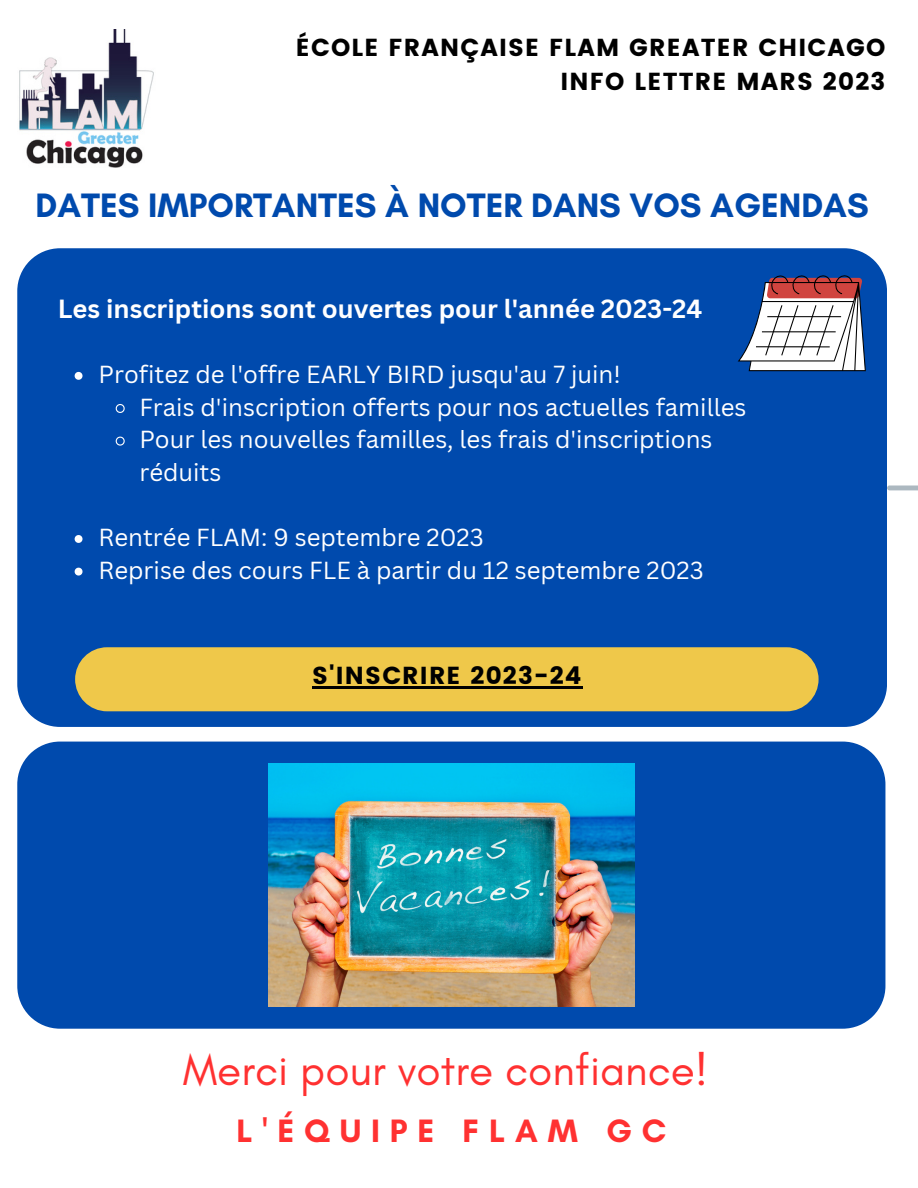
<style>
.page{position:relative;width:918px;height:1188px;background:#fff}
.page>*{position:absolute;margin:0;border:0;box-sizing:border-box;transform-origin:0 0}
.t1{font:44.25px "Glacial Indifference";color:#ff3131}
.t2{font:700 34.5px "Glacial Indifference";color:#004aad}
.t3{font:700 33px "Glacial Indifference";letter-spacing:.3em;color:#ff3131}
.t4{font:700 25.5px "Canva Sans";color:#fff}
.t5{font:24.6px "Poppins";letter-spacing:.05em;color:#000}
.t6{font:24px/32.7px "Canva Sans";color:#fff}
</style>
<div class="page">
<div style="left:17px;top:248px;width:870px;height:479px;background:#004aad"></div>
<svg style="left:738px;top:275px;width:128px;height:96px"></svg>
<img style="left:19px;top:29px;width:135px;height:139px">
<div style="left:17px;top:742px;width:868px;height:287px;background:#004aad"></div>
<svg style="left:885px;top:482px;width:33px;height:11px"></svg>
<div style="left:75px;top:647px;width:743px;height:64px;background:#efc84a;border-radius:32px"></div>
<hr style="left:312px;top:687px;width:271px;height:2px;background:#000">
<img style="left:268px;top:763px;width:367px;height:243px">
<svg style="left:75px;top:372px;width:8px;height:8px"></svg>
<svg style="left:115px;top:403px;width:11px;height:11px"></svg>
<svg style="left:115px;top:436px;width:11px;height:10px"></svg>
<svg style="left:75px;top:535px;width:8px;height:8px"></svg>
<svg style="left:75px;top:568px;width:8px;height:8px"></svg>
<p class="t5" style="left:296px;top:33px;width:591px">ÉCOLE FRANÇAISE FLAM GREATER CHICAGO</p>
<p class="t5" style="left:561px;top:67px;width:326px">INFO LETTRE MARS 2023</p>
<p class="t2" style="left:36px;top:184px;width:835px">DATES IMPORTANTES À NOTER DANS VOS AGENDAS</p>
<p class="t4" style="left:58px;top:291px;width:646px">Les inscriptions sont ouvertes pour l'année 2023-24</p>
<p class="t6" style="left:99px;top:358px;width:524px">Profitez de l'offre EARLY BIRD jusqu'au 7 juin!</p>
<p class="t6" style="left:139px;top:390px;width:609px">Frais d'inscription offerts pour nos actuelles familles</p>
<p class="t6" style="left:139px;top:423px;width:575px">Pour les nouvelles familles, les frais d'inscriptions réduits</p>
<p class="t6" style="left:99px;top:521px;width:387px">Rentrée FLAM: 9 septembre 2023</p>
<p class="t6" style="left:99px;top:553px;width:607px">Reprise des cours FLE à partir du 12 septembre 2023</p>
<p class="t5" style="left:312px;top:662px;width:271px">S'INSCRIRE 2023-24</p>
<p class="t1" style="left:183px;top:1043px;width:527px">Merci pour votre confiance!</p>
<p class="t3" style="left:236px;top:1110px;width:431px">L'ÉQUIPE FLAM GC</p>
</div>
